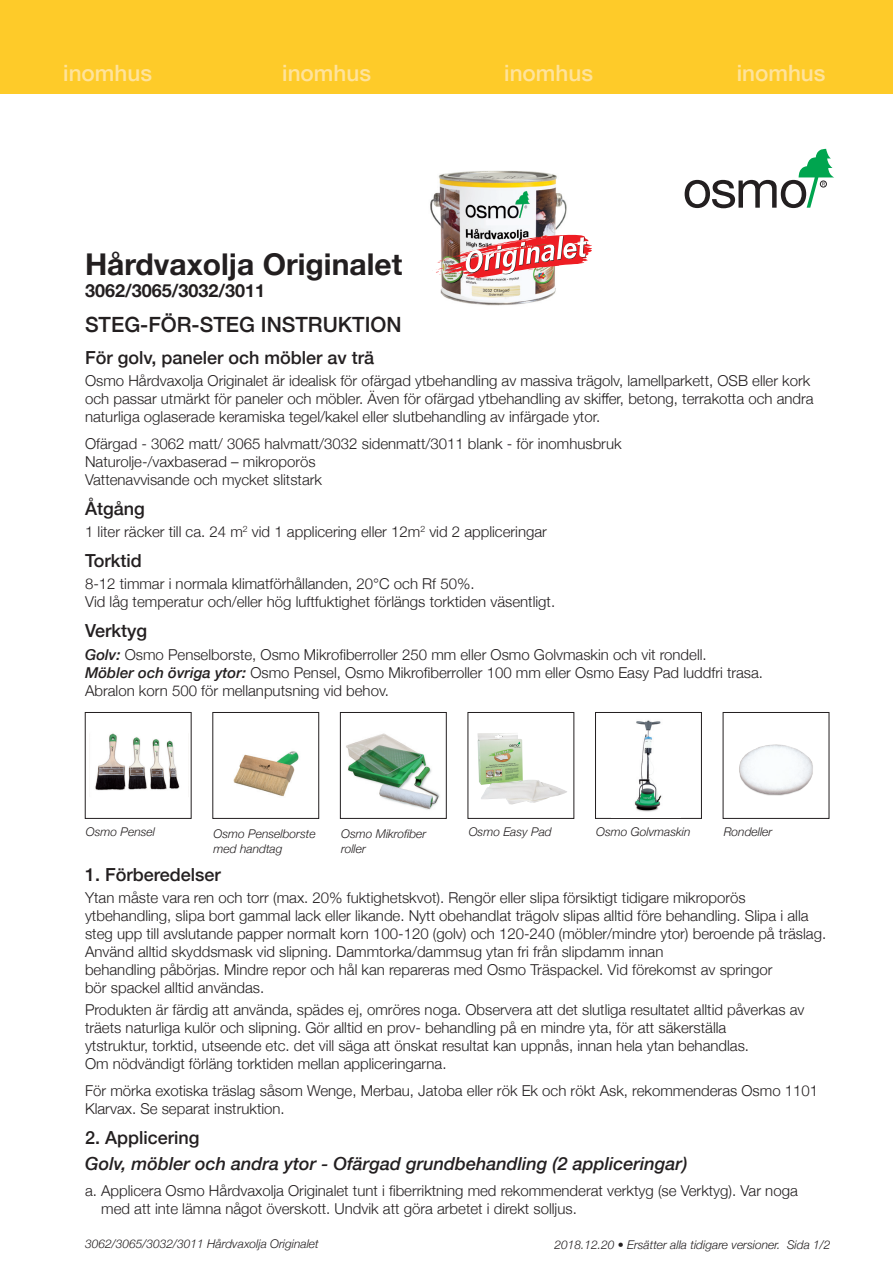
<style>
.page{position:relative;width:893px;height:1263px;background:#fff}
.page>*{position:absolute;margin:0;border:0;box-sizing:border-box;transform-origin:0 0}
.t1{font:700 30px "Helvetica Neue";color:#231f20}
.t2{font:500 22.5px "Helvetica Neue";color:#ffe39c}
.t3{font:500 21px "Helvetica Neue";color:#231f20}
.t4{font:500 18px "Helvetica Neue";color:#231f20}
.t5{font:italic 500 18px "Helvetica Neue";color:#231f20}
.t6{font:700 18px "Helvetica Neue";color:#231f20}
.t7{font:300 15px/18px "Helvetica Neue";color:#231f20}
.t8{font:italic 300 12px/14.4px "Helvetica Neue";color:#231f20}
.s1{font-weight:500;font-style:italic}
</style>
<div class="page">
<svg style="left:685px;top:149px;width:149px;height:59px"></svg>
<div style="left:0;top:0;width:893px;height:94px;background:#fecb29"></div>
<img style="left:430px;top:170px;width:137px;height:136px">
<img style="left:432px;top:232px;width:160px;height:47px">
<div style="left:85px;top:712px;width:106px;height:107px;border:1px solid #231f20"></div>
<div style="left:213px;top:712px;width:106px;height:107px;border:1px solid #231f20"></div>
<img style="left:346px;top:733px;width:94px;height:77px">
<div style="left:340px;top:712px;width:106px;height:107px;border:1px solid #231f20"></div>
<img style="left:477px;top:733px;width:90px;height:71px">
<div style="left:468px;top:712px;width:106px;height:107px;border:1px solid #231f20"></div>
<div style="left:595px;top:712px;width:107px;height:107px;border:1px solid #231f20"></div>
<img style="left:739px;top:744px;width:74px;height:52px">
<div style="left:723px;top:712px;width:106px;height:107px;border:1px solid #231f20"></div>
<img style="left:89px;top:733px;width:91px;height:58px">
<img style="left:233px;top:751px;width:66px;height:46px">
<img style="left:634px;top:720px;width:28px;height:92px">
<h2 class="t2" style="left:63px;top:55px;width:90px">inomhus</h2>
<h2 class="t2" style="left:282px;top:55px;width:90px">inomhus</h2>
<h2 class="t2" style="left:504px;top:55px;width:90px">inomhus</h2>
<h2 class="t2" style="left:737px;top:55px;width:90px">inomhus</h2>
<h1 class="t1" style="left:85px;top:241px;width:319px">Hårdvaxolja Originalet</h1>
<p class="t6" style="left:85px;top:276px;width:182px">3062/3065/3032/3011</p>
<h3 class="t3" style="left:85px;top:308px;width:318px">STEG-FÖR-STEG INSTRUKTION</h3>
<p class="t4" style="left:85px;top:343px;width:291px">För golv, paneler och möbler av trä</p>
<p class="t7" style="left:85px;top:371px;width:730px">Osmo Hårdvaxolja Originalet är idealisk för ofärgad ytbehandling av massiva trägolv, lamellparkett, OSB eller kork och passar utmärkt för paneler och möbler. Även för ofärgad ytbehandling av skiffer, betong, terrakotta och andra naturliga oglaserade keramiska tegel/kakel eller slutbehandling av infärgade ytor.</p>
<p class="t7" style="left:85px;top:433px;width:538px">Ofärgad - 3062 matt/ 3065 halvmatt/3032 sidenmatt/3011 blank - för inomhusbruk<br>Naturolje-/vaxbaserad – mikroporös<br>Vattenavvisande och mycket slitstark</p>
<p class="t4" style="left:85px;top:494px;width:61px">Åtgång</p>
<p class="t7" style="left:85px;top:521px;width:463px">1 liter räcker till ca. 24 m<sup>2</sup> vid 1 applicering eller 12m<sup>2</sup> vid 2 appliceringar</p>
<p class="t4" style="left:85px;top:546px;width:58px">Torktid</p>
<p class="t7" style="left:85px;top:574px;width:472px">8-12 timmar i normala klimatförhållanden, 20°C och Rf 50%.<br>Vid låg temperatur och/eller hög luftfuktighet förlängs torktiden väsentligt.</p>
<p class="t4" style="left:85px;top:616px;width:64px">Verktyg</p>
<p class="t7" style="left:85px;top:644px;width:680px"><span class="s1">Golv:</span> Osmo Penselborste, Osmo Mikrofiberroller 250 mm eller Osmo Golvmaskin och vit rondell.<br><span class="s1">Möbler och övriga ytor:</span> Osmo Pensel, Osmo Mikrofiberroller 100 mm eller Osmo Easy Pad luddfri trasa.<br>Abralon korn 500 för mellanputsning vid behov.</p>
<p class="t8" style="left:86px;top:824px;width:71px">Osmo Pensel</p>
<p class="t8" style="left:214px;top:826px;width:104px">Osmo Penselborste med handtag</p>
<p class="t8" style="left:469px;top:824px;width:85px">Osmo Easy Pad</p>
<p class="t8" style="left:596px;top:824px;width:96px">Osmo Golvmaskin</p>
<p class="t8" style="left:724px;top:824px;width:50px">Rondeller</p>
<p class="t8" style="left:341px;top:826px;width:87px">Osmo Mikrofiber roller</p>
<p class="t4" style="left:85px;top:860px;width:137px">1. Förberedelser</p>
<p class="t7" style="left:85px;top:887px;width:743px">Ytan måste vara ren och torr (max. 20% fuktighetskvot). Rengör eller slipa försiktigt tidigare mikroporös ytbehandling, slipa bort gammal lack eller likande. Nytt obehandlat trägolv slipas alltid före behandling. Slipa i alla steg upp till avslutande papper normalt korn 100-120 (golv) och 120-240 (möbler/mindre ytor) beroende på träslag.<br>Använd alltid skyddsmask vid slipning. Dammtorka/dammsug ytan fri från slipdamm innan<br>behandling påbörjas. Mindre repor och hål kan repareras med Osmo Träspackel. Vid förekomst av springor<br>bör spackel alltid användas.</p>
<p class="t7" style="left:85px;top:1000px;width:721px">Produkten är färdig att använda, spädes ej, omröres noga. Observera att det slutliga resultatet alltid påverkas av träets naturliga kulör och slipning. Gör alltid en prov- behandling på en mindre yta, för att säkerställa<br>ytstruktur, torktid, utseende etc. det vill säga att önskat resultat kan uppnås, innan hela ytan behandlas.<br>Om nödvändigt förläng torktiden mellan appliceringarna.</p>
<p class="t7" style="left:85px;top:1080px;width:735px">För mörka exotiska träslag såsom Wenge, Merbau, Jatoba eller rök Ek och rökt Ask, rekommenderas Osmo 1101<br>Klarvax. Se separat instruktion.</p>
<p class="t4" style="left:85px;top:1123px;width:116px">2. Applicering</p>
<p class="t5" style="left:85px;top:1148px;width:604px">Golv, möbler och andra ytor - Ofärgad grundbehandling (2 appliceringar)</p>
<p class="t7" style="left:101px;top:1180px;width:698px;text-indent:-16px">a. Applicera Osmo Hårdvaxolja Originalet tunt i fiberriktning med rekommenderat verktyg (se Verktyg). Var noga med att inte lämna något överskott. Undvik att göra arbetet i direkt solljus.</p>
<p class="t8" style="left:85px;top:1235px;width:235px">3062/3065/3032/3011 Hårdvaxolja Originalet</p>
<p class="t8" style="left:554px;top:1236px;width:278px">2018.12.20 • Ersätter alla tidigare versioner. Sida 1/2</p>
</div>
